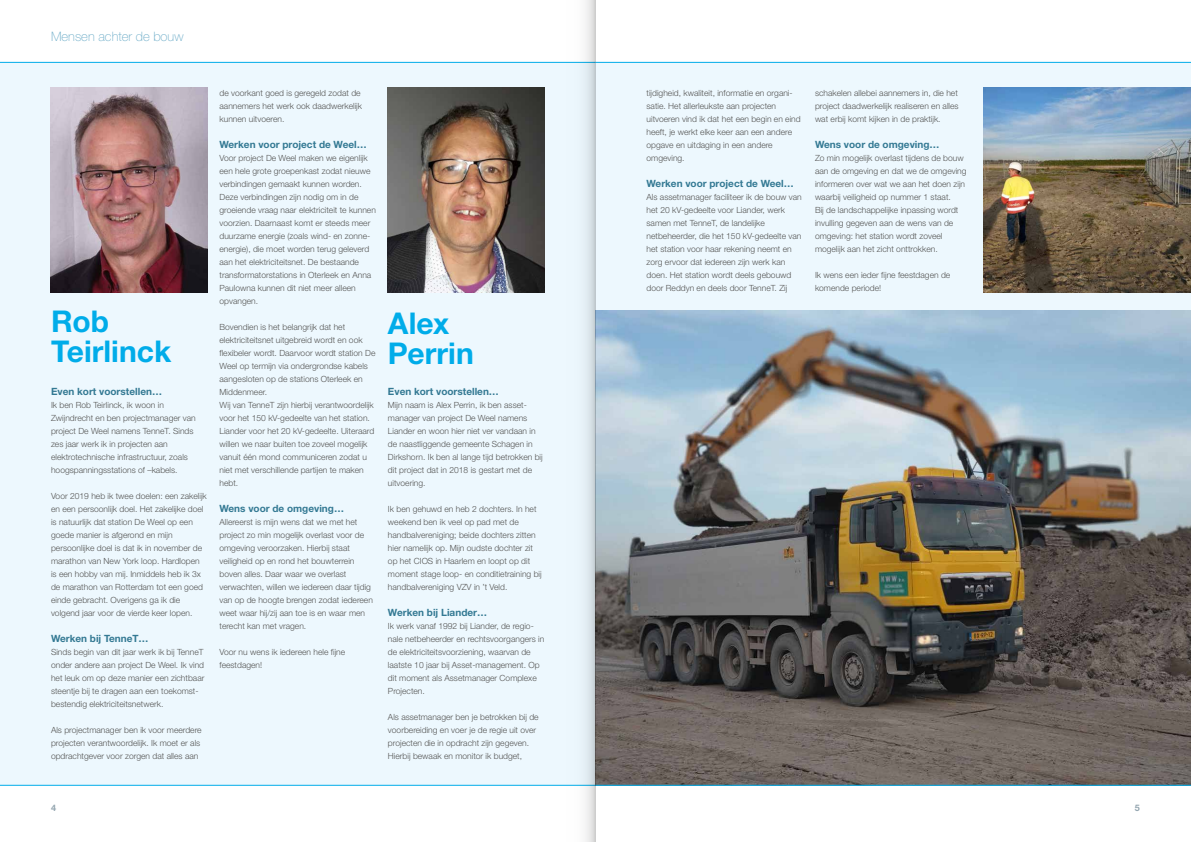
<style>
.page{position:relative;width:1191px;height:842px;background:#fff}
.page>*{position:absolute;margin:0;border:0;box-sizing:border-box;transform-origin:0 0}
.t1{font:700 30px/30px "Helvetica Neue LT";color:#00ace9}
.t2{font:100 13px "Helvetica Neue LT";color:#69aac7}
.t3{font:700 10px "Helvetica Neue LT";color:#337993}
.t4{font:700 9px "Helvetica Neue LT";color:#94a6b0}
.t5{font:300 8.5px/13px "Helvetica Neue LT";color:#565655}
</style>
<div class="page">
<div style="left:0;top:62px;width:1191px;height:723px;background:#edf8fe"></div>
<img style="left:51px;top:88px;width:156px;height:204px">
<img style="left:388px;top:88px;width:156px;height:204px">
<img style="left:595px;top:310px;width:596px;height:475px">
<img style="left:983px;top:88px;width:208px;height:204px">
<hr style="left:595px;top:62px;width:596px;height:1px;background:#00ace9">
<hr style="left:0;top:62px;width:595px;height:1px;background:#00ace9">
<hr style="left:0;top:785px;width:595px;height:1px;background:#00ace9">
<hr style="left:595px;top:785px;width:596px;height:1px;background:#00ace9">
<svg style="left:553px;top:0;width:42px;height:842px"></svg>
<h2 class="t2" style="left:51px;top:29px;width:134px">Mensen achter de bouw</h2>
<h1 class="t1" style="left:51px;top:306px;width:122px">Rob<br>Teirlinck</h1>
<p class="t3" style="left:51px;top:385px;width:112px">Even kort voorstellen…</p>
<p class="t5" style="left:51px;top:398px;width:146px">Ik ben Rob Teirlinck, ik woon in Zwijndrecht en ben projectmanager van project De Weel namens TenneT. Sinds zes jaar werk ik in projecten aan elektrotechnische infrastructuur, zoals hoogspanningsstations of –kabels.</p>
<p class="t5" style="left:51px;top:489px;width:157px">Voor 2019 heb ik twee doelen: een zakelijk en een persoonlijk doel. Het zakelijke doel is natuurlijk dat station De Weel op een goede manier is afgerond en mijn persoonlijke doel is dat ik in november de marathon van New York loop. Hardlopen is een hobby van mij. Inmiddels heb ik 3x de marathon van Rotterdam tot een goed einde gebracht. Overigens ga ik die volgend jaar voor de vierde keer lopen.</p>
<p class="t3" style="left:51px;top:632px;width:99px">Werken bij TenneT…</p>
<p class="t5" style="left:51px;top:645px;width:155px">Sinds begin van dit jaar werk ik bij TenneT onder andere aan project De Weel. Ik vind het leuk om op deze manier een zichtbaar steentje bij te dragen aan een toekomst&shy;bestendig elektriciteitsnetwerk.</p>
<p class="t5" style="left:51px;top:723px;width:152px">Als projectmanager ben ik voor meerdere projecten verantwoordelijk. Ik moet er als opdrachtgever voor zorgen dat alles aan</p>
<p class="t5" style="left:219px;top:86px;width:144px">de voorkant goed is geregeld zodat de aannemers het werk ook daadwerkelijk kunnen uitvoeren.</p>
<p class="t3" style="left:219px;top:138px;width:149px">Werken voor project de Weel…</p>
<p class="t5" style="left:219px;top:151px;width:158px">Voor project De Weel maken we eigenlijk een hele grote groepenkast zodat nieuwe verbindingen gemaakt kunnen worden.<br>Deze verbindingen zijn nodig om in de groeiende vraag naar elektriciteit te kunnen voorzien. Daarnaast komt er steeds meer duurzame energie (zoals wind- en zonne&shy;energie), die moet worden terug geleverd aan het elektriciteitsnet. De bestaande transformatorstations in Oterleek en Anna Paulowna kunnen dit niet meer alleen opvangen.</p>
<p class="t5" style="left:219px;top:320px;width:157px">Bovendien is het belangrijk dat het elektriciteitsnet uitgebreid wordt en ook flexibeler wordt. Daarvoor wordt station De Weel op termijn via ondergrondse kabels aangesloten op de stations Oterleek en Middenmeer.<br>Wij van TenneT zijn hierbij verantwoordelijk voor het 150 kV-gedeelte van het station.<br>Liander voor het 20 kV-gedeelte. Uiteraard willen we naar buiten toe zoveel mogelijk vanuit één mond communiceren zodat u niet met verschillende partijen te maken hebt.</p>
<p class="t3" style="left:219px;top:502px;width:126px">Wens voor de omgeving…</p>
<p class="t5" style="left:219px;top:515px;width:155px">Allereerst is mijn wens dat we met het project zo min mogelijk overlast voor de omgeving veroorzaken. Hierbij staat veiligheid op en rond het bouwterrein boven alles. Daar waar we overlast verwachten, willen we iedereen daar tijdig van op de hoogte brengen zodat iedereen weet waar hij/zij aan toe is en waar men terecht kan met vragen.</p>
<p class="t5" style="left:219px;top:645px;width:127px">Voor nu wens ik iedereen hele fijne feestdagen!</p>
<h1 class="t1" style="left:388px;top:307px;width:87px">Alex<br>Perrin</h1>
<p class="t3" style="left:388px;top:385px;width:112px">Even kort voorstellen…</p>
<p class="t5" style="left:388px;top:398px;width:156px">Mijn naam is Alex Perrin, ik ben asset&shy;manager van project De Weel namens Liander en woon hier niet ver vandaan in de naastliggende gemeente Schagen in Dirkshorn. Ik ben al lange tijd betrokken bij dit project dat in 2018 is gestart met de uitvoering.</p>
<p class="t5" style="left:388px;top:502px;width:155px">Ik ben gehuwd en heb 2 dochters. In het weekend ben ik veel op pad met de handbalvereniging; beide dochters zitten hier namelijk op. Mijn oudste dochter zit op het CIOS in Haarlem en loopt op dit moment stage loop- en conditietraining bij handbalvereniging VZV in ’t Veld.</p>
<p class="t3" style="left:388px;top:606px;width:101px">Werken bij Liander…</p>
<p class="t5" style="left:388px;top:619px;width:158px">Ik werk vanaf 1992 bij Liander, de regio&shy;nale netbeheerder en rechtsvoorgangers in de elektriciteitsvoorziening, waarvan de laatste 10 jaar bij Asset-management. Op dit moment als Assetmanager Complexe Projecten.</p>
<p class="t5" style="left:388px;top:710px;width:152px">Als assetmanager ben je betrokken bij de voorbereiding en voer je de regie uit over projecten die in opdracht zijn gegeven.<br>Hierbij bewaak en monitor ik budget,</p>
<p class="t5" style="left:646px;top:86px;width:156px">tijdigheid, kwaliteit, informatie en organi&shy;satie. Het allerleukste aan projecten uitvoeren vind ik dat het een begin en eind heeft, je werkt elke keer aan een andere opgave en uitdaging in een andere omgeving.</p>
<p class="t3" style="left:646px;top:177px;width:149px">Werken voor project de Weel…</p>
<p class="t5" style="left:646px;top:190px;width:157px">Als assetmanager faciliteer ik de bouw van het 20 kV-gedeelte voor Liander, werk samen met TenneT, de landelijke netbeheerder, die het 150 kV-gedeelte van het station voor haar rekening neemt en zorg ervoor dat iedereen zijn werk kan doen. Het station wordt deels gebouwd door Reddyn en deels door TenneT. Zij</p>
<p class="t5" style="left:815px;top:86px;width:145px;text-align:justify">schakelen allebei aannemers in, die het project daadwerkelijk realiseren en alles wat erbij komt kijken in de praktijk.</p>
<p class="t3" style="left:815px;top:138px;width:126px">Wens voor de omgeving…</p>
<p class="t5" style="left:815px;top:151px;width:153px">Zo min mogelijk overlast tijdens de bouw aan de omgeving en dat we de omgeving informeren over wat we aan het doen zijn waarbij veiligheid op nummer 1 staat.<br>Bij de landschappelijke inpassing wordt invulling gegeven aan de wens van de omgeving: het station wordt zoveel mogelijk aan het zicht onttrokken.</p>
<p class="t5" style="left:815px;top:268px;width:137px">Ik wens een ieder fijne feestdagen de komende periode!</p>
<p class="t4" style="left:51px;top:802px;width:7px">4</p>
<p class="t4" style="left:1135px;top:802px;width:7px">5</p>
</div>
